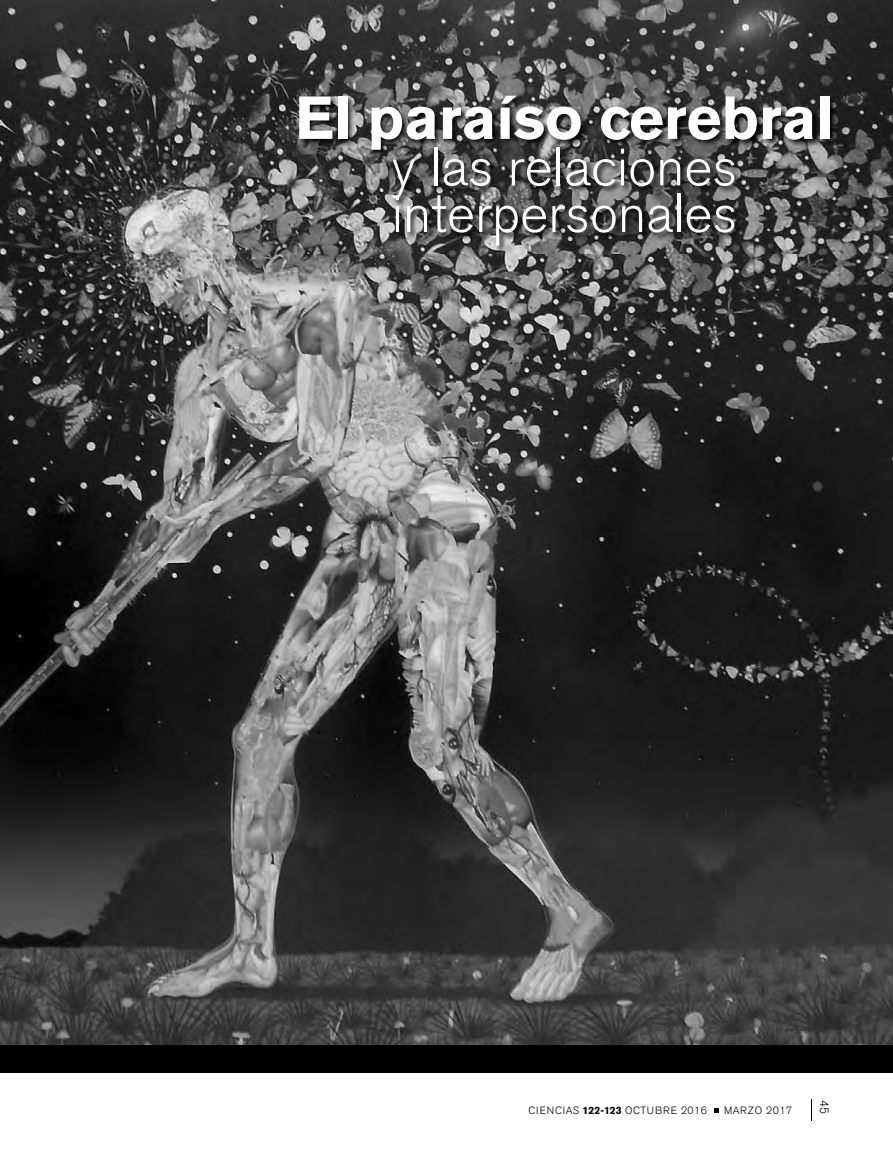
<style>
.page{position:relative;width:893px;height:1149px;background:#fff}
.page>*{position:absolute;margin:0;border:0;box-sizing:border-box;transform-origin:0 0}
.t1{font:700 60px "Akzidenz Grotesk BE";color:#fff}
.t2{font:300 54px/46.5px "Akzidenz Grotesk BE";color:#fff}
.t3{font:300 12px "Akzidenz Grotesk BE";color:#000}
.t4{font:300 10.5px "Akzidenz Grotesk BE";letter-spacing:.07em;color:#000}
.t5{font:300 10.5px "Akzidenz Grotesk BE";letter-spacing:.05em;color:#000}
.s1{font-weight:700}
</style>
<div class="page">
<svg style="left:811px;top:1099px;width:1px;height:21px"></svg>
<svg style="left:714px;top:1108px;width:4px;height:4px"></svg>
<img style="left:0;top:0;width:893px;height:1044px">
<div style="left:0;top:1044px;width:893px;height:28px;background:#000"></div>
<img style="left:298px;top:94px;width:540px;height:159px">
<p class="t1" style="left:295px;top:96px;width:540px">El paraíso cerebral</p>
<p class="t2" style="left:392px;top:150px;width:347px">y las relaciones interpersonales</p>
<p class="t4" style="left:528px;top:1106px;width:180px">CIENCIAS <span class="s1">122-123</span> OCTUBRE 2016</p>
<p class="t5" style="left:724px;top:1106px;width:70px">MARZO 2017</p>
<p class="t3" style="left:829px;top:1099px;width:15px;rotate:90deg">45</p>
</div>
